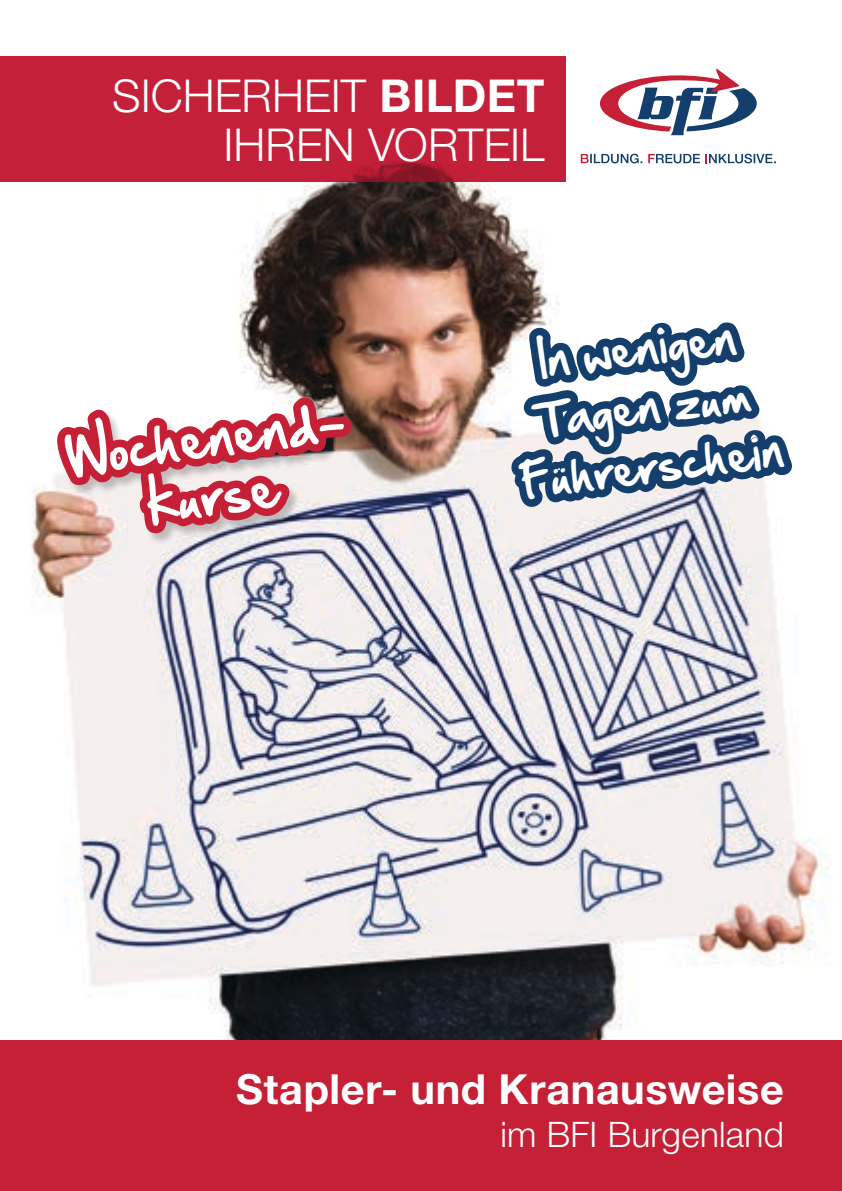
<style>
.page{position:relative;width:842px;height:1191px;background:#fff}
.page>*{position:absolute;margin:0;border:0;box-sizing:border-box;transform-origin:0 0}
.t1{font:48px/57.6px "Hand Of Sean";color:#fff;text-align:center}
.t2{font:300 45.4px/49.4px "Helvetica Neue LT Std";color:#fff;text-align:right}
.t3{font:42.4px/58.8px "Hand Of Sean";color:#fff;text-align:center}
.t4{font:700 41.4px "Helvetica Neue LT Std";letter-spacing:.015em;color:#fff}
.t5{font:300 35.2px "Helvetica Neue LT Std";letter-spacing:.005em;color:#fff}
.s1{font-weight:700}
</style>
<div class="page">
<img style="left:0;top:56px;width:827px;height:984px">
<div style="left:571px;top:57px;width:214px;height:125px;background:#fff"></div>
<svg style="left:600px;top:69px;width:157px;height:43px"></svg>
<svg style="left:768px;top:154px;width:8px;height:9px"></svg>
<div style="left:0;top:57px;width:565px;height:125px;background:#c5203a"></div>
<div style="left:0;top:1040px;width:842px;height:151px;background:#c52036"></div>
<svg style="left:133px;top:707px;width:164px;height:49px;background:#cac8d1"></svg>
<svg style="left:50px;top:179px;width:309px;height:528px"></svg>
<svg style="left:506px;top:211px;width:295px;height:518px"></svg>
<svg style="left:768px;top:393px;width:17px;height:106px"></svg>
<svg style="left:516px;top:153px;width:252px;height:515px"></svg>
<svg style="left:522px;top:106px;width:231px;height:492px"></svg>
<p class="t2" style="left:112px;top:70px;width:434px">SICHERHEIT <span class="s1">BILDET<br></span>IHREN VORTEIL</p>
<p class="t1" style="left:62px;top:426px;width:280px;rotate:-7deg">Wochenend&shy;kurse</p>
<p class="t3" style="left:502px;top:335px;width:267px;rotate:-7deg">In wenigen<br>Tagen zum<br>Führerschein</p>
<p class="t4" style="left:236px;top:1064px;width:549px">Stapler- und Kranausweise</p>
<p class="t5" style="left:500px;top:1112px;width:285px">im BFI Burgenland</p>
</div>
